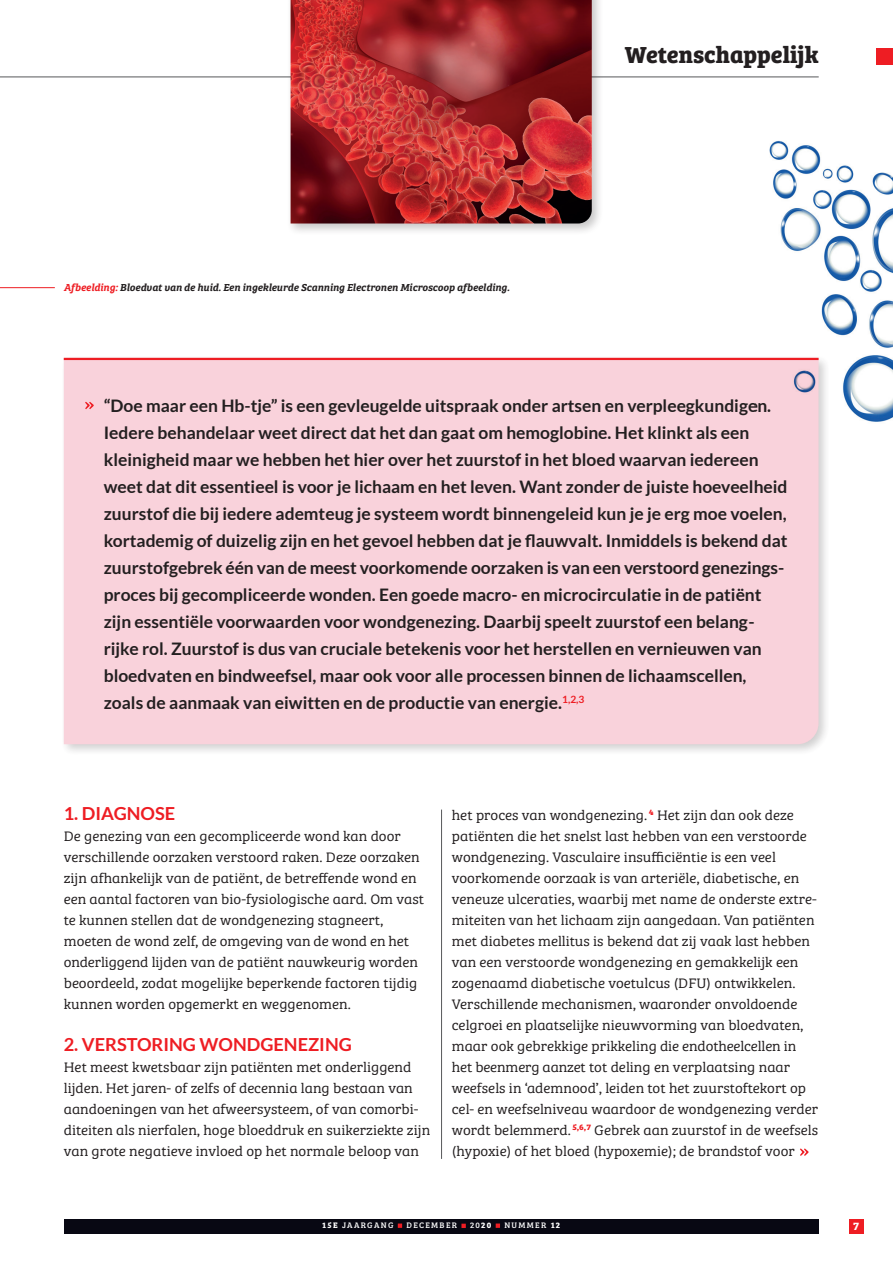
<style>
.page{position:relative;width:893px;height:1263px;background:#fff}
.page>*{position:absolute;margin:0;border:0;box-sizing:border-box;transform-origin:0 0}
.t1{font:700 24px "Bree Serif";color:#231f20}
.t2{font:700 18px "Lato";color:#ee1d23}
.t3{font:700 17.25px/27px "Lato";color:#231f20}
.t4{font:14.25px/21px "Bree Serif Lt";color:#231f20;scale:1.05 1}
.t5{font:700 11.25px "Bree Serif";color:#fff}
.t6{font:italic 10.5px "Bree Serif Sb";color:#231f20}
.t7{font:8.25px "Bree Serif";letter-spacing:.16em;color:#fff}
.s1{color:#ee1d23}
.s2{font-weight:700}
</style>
<div class="page">
<div style="left:64px;top:1219px;width:755px;height:14px;background:#080813"></div>
<div style="left:849px;top:1219px;width:14px;height:14px;background:#ee1d23"></div>
<svg style="left:398px;top:1223px;width:4px;height:5px"></svg>
<svg style="left:461px;top:1224px;width:5px;height:4px"></svg>
<svg style="left:496px;top:1223px;width:4px;height:5px"></svg>
<div style="left:876px;top:48px;width:17px;height:17px;background:#ee1d23"></div>
<hr style="left:441px;top:809px;width:1px;height:350px;background:#57585a">
<div style="left:60px;top:354px;width:771px;height:403px;background:#231f20;opacity:.25"></div>
<div style="left:64px;top:360px;width:755px;height:384px;background:#f9d2db"></div>
<hr style="left:64px;top:358px;width:755px;height:2px;background:#ee1d23">
<hr style="left:0;top:77px;width:818px;height:1px;background:#57585a">
<svg style="left:800px;top:1148px;width:8px;height:8px"></svg>
<svg style="left:85px;top:402px;width:9px;height:7px"></svg>
<div style="left:287px;top:0;width:317px;height:236px;background:#231f20;opacity:.25"></div>
<img style="left:291px;top:0;width:301px;height:223px">
<img style="left:755px;top:140px;width:138px;height:302px">
<hr style="left:0;top:287px;width:55px;height:1px;background:#ee1d23">
<p class="t6" style="left:64px;top:279px;width:447px"><span class="s1">Afbeelding:</span> Bloedvat van de huid. Een ingekleurde Scanning Electronen Microscoop afbeelding.</p>
<h1 class="t1" style="left:625px;top:36px;width:195px">Wetenschappelijk</h1>
<p class="t3" style="left:104px;top:391px;width:685px">“Doe maar een Hb-tje” is een gevleugelde uitspraak onder artsen en verpleegkundigen.<br>Iedere behandelaar weet direct dat het dan gaat om hemoglobine. Het klinkt als een kleinigheid maar we hebben het hier over het zuurstof in het bloed waarvan iedereen weet dat dit essentieel is voor je lichaam en het leven. Want zonder de juiste hoeveelheid zuurstof die bij iedere ademteug je systeem wordt binnengeleid kun je je erg moe voelen, kortademig of duizelig zijn en het gevoel hebben dat je flauwvalt. Inmiddels is bekend dat zuurstofgebrek één van de meest voorkomende oorzaken is van een verstoord genezings&shy;proces bij gecompliceerde wonden. Een goede macro- en microcirculatie in de patiënt zijn essentiële voorwaarden voor wondgenezing. Daarbij speelt zuurstof een belang&shy;rijke rol. Zuurstof is dus van cruciale betekenis voor het herstellen en vernieuwen van bloedvaten en bindweefsel, maar ook voor alle processen binnen de lichaamscellen, zoals de aanmaak van eiwitten en de productie van energie.<sup>1,2,3</sup></p>
<p class="t2" style="left:64px;top:803px;width:113px">1. DIAGNOSE</p>
<p class="t4" style="left:64px;top:825px;width:345px">De genezing van een gecompliceerde wond kan door verschillende oorzaken verstoord raken. Deze oorzaken zijn afhankelijk van de patiënt, de betreffende wond en een aantal factoren van bio-fysiologische aard. Om vast te kunnen stellen dat de wondgenezing stagneert, moeten de wond zelf, de omgeving van de wond en het onderliggend lijden van de patiënt nauwkeurig worden beoordeeld, zodat mogelijke beperkende factoren tijdig kunnen worden opgemerkt en weggenomen.</p>
<p class="t2" style="left:64px;top:1034px;width:290px">2. VERSTORING WONDGENEZING</p>
<p class="t4" style="left:64px;top:1056px;width:351px">Het meest kwetsbaar zijn patiënten met onderliggend lijden. Het jaren- of zelfs of decennia lang bestaan van aandoeningen van het afweersysteem, of van comorbi&shy;diteiten als nierfalen, hoge bloeddruk en suikerziekte zijn van grote negatieve invloed op het normale beloop van</p>
<p class="t4" style="left:452px;top:804px;width:350px">het proces van wondgenezing. <sup>4</sup> Het zijn dan ook deze patiënten die het snelst last hebben van een verstoorde wondgenezing. Vasculaire insufficiëntie is een veel voorkomende oorzaak is van arteriële, diabetische, en veneuze ulceraties, waarbij met name de onderste extre&shy;miteiten van het lichaam zijn aangedaan. Van patiënten met diabetes mellitus is bekend dat zij vaak last hebben van een verstoorde wondgenezing en gemakkelijk een zogenaamd diabetische voetulcus (DFU) ontwikkelen.<br>Verschillende mechanismen, waaronder onvoldoende celgroei en plaatselijke nieuwvorming van bloedvaten, maar ook gebrekkige prikkeling die endotheelcellen in het beenmerg aanzet tot deling en verplaatsing naar weefsels in ‘ademnood’, leiden tot het zuurstoftekort op cel- en weefselniveau waardoor de wondgenezing verder wordt belemmerd. <sup>5,6,7</sup> Gebrek aan zuurstof in de weefsels (hypoxie) of het bloed (hypoxemie); de brandstof voor</p>
<p class="t7" style="left:322px;top:1219px;width:73px"><span class="s2">15E</span> JAARGANG</p>
<p class="t7" style="left:406px;top:1219px;width:52px">DECEMBER</p>
<p class="t7" style="left:470px;top:1219px;width:23px">20<span class="s2">20</span></p>
<p class="t7" style="left:504px;top:1219px;width:57px">NUMMER <span class="s2">12</span></p>
<p class="t5" style="left:853px;top:1217px;width:7px">7</p>
</div>
